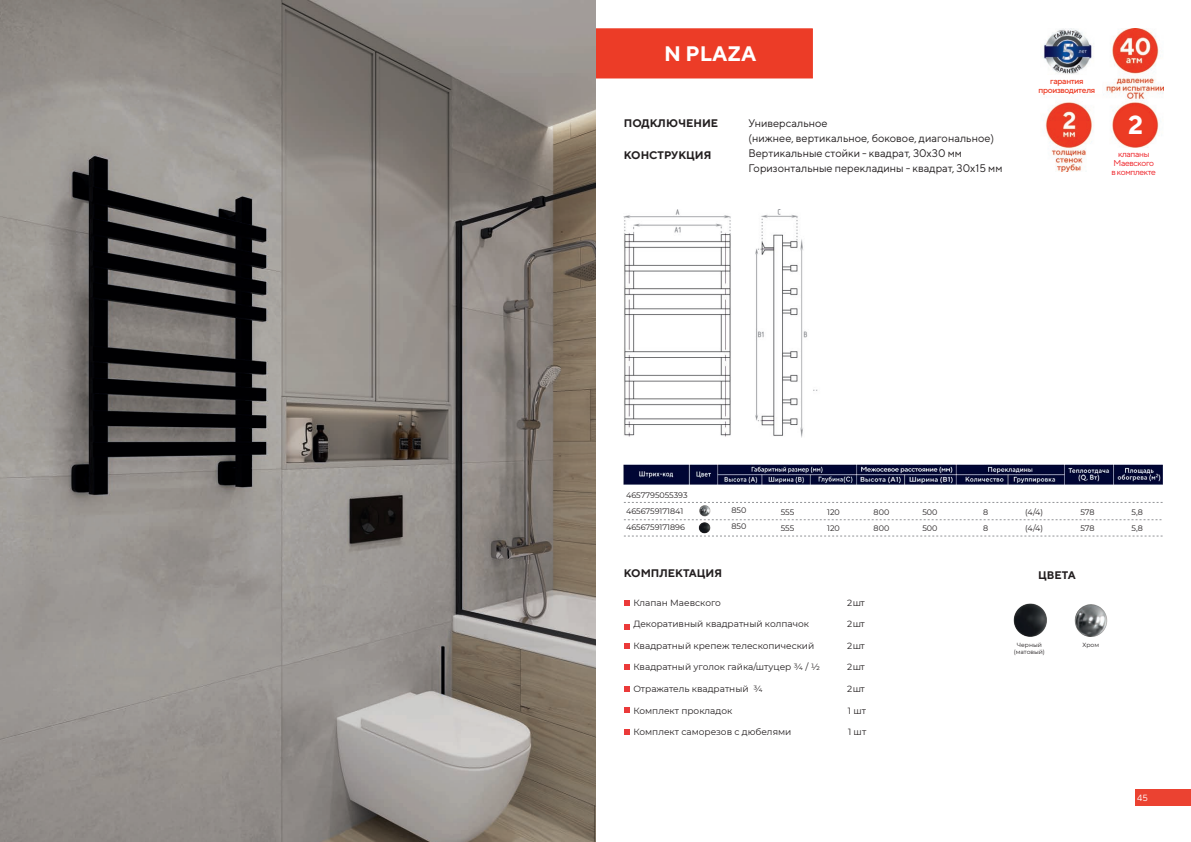
<style>
.page{position:relative;width:1191px;height:842px;background:#fff}
.page>*{position:absolute;margin:0;border:0;box-sizing:border-box;transform-origin:0 0}
.t1{font:700 26px "TT Norms";color:#fff}
.t2{font:700 21px "TT Norms";color:#fff}
.t3{font:11px/15px "TT Norms";color:#231f20}
.t4{font:700 11px "TT Norms";color:#231f20}
.t5{font:9px "Montserrat";color:#231f20}
.t6{font:9px "TT Norms";color:#fff}
.t7{font:8.5px/9px "TT Norms";letter-spacing:-.04em;color:#ee1d23;text-align:center}
.t8{font:500 8.5px/9px "TT Norms";letter-spacing:-.04em;color:#ec3b24;text-align:center}
.t9{font:8px/16px "Montserrat";color:#231f20}
.t10{font:6px/7.2px "Montserrat";color:#231f20;text-align:center}
</style>
<div class="page">
<div style="left:1134px;top:790px;width:57px;height:16px;background:#eb4231"></div>
<div style="left:595px;top:28px;width:218px;height:50px;background:#ec3c27;border:1px solid #ec3c27"></div>
<svg style="left:624px;top:502px;width:538px;height:1px"></svg>
<svg style="left:624px;top:519px;width:537px;height:1px"></svg>
<svg style="left:624px;top:536px;width:538px;height:1px"></svg>
<img style="left:624px;top:210px;width:194px;height:228px">
<img style="left:699px;top:505px;width:12px;height:12px">
<img style="left:698px;top:522px;width:12px;height:14px">
<img style="left:1013px;top:603px;width:34px;height:34px">
<img style="left:1074px;top:604px;width:34px;height:33px">
<img style="left:1043px;top:29px;width:120px;height:142px">
<img style="left:623px;top:465px;width:539px;height:19px">
<img style="left:0;top:0;width:595px;height:842px">
<svg style="left:624px;top:600px;width:5px;height:5px"></svg>
<svg style="left:624px;top:624px;width:5px;height:5px"></svg>
<svg style="left:624px;top:643px;width:5px;height:6px"></svg>
<svg style="left:624px;top:664px;width:5px;height:5px"></svg>
<svg style="left:624px;top:687px;width:5px;height:5px"></svg>
<svg style="left:624px;top:708px;width:5px;height:5px"></svg>
<svg style="left:624px;top:729px;width:5px;height:6px"></svg>
<div style="left:1099px;top:149px;width:69px;height:28px;background:#fff"></div>
<div style="left:1115px;top:106px;width:38px;height:39px;background:#ec3b24;border-radius:50%"></div>
<div style="left:1032px;top:76px;width:69px;height:18px;background:#fff"></div>
<h2 class="t2" style="left:664px;top:40px;width:94px">N PLAZA</h2>
<p class="t4" style="left:624px;top:116px;width:96px">ПОДКЛЮЧЕНИЕ</p>
<p class="t4" style="left:624px;top:148px;width:89px">КОНСТРУКЦИЯ</p>
<p class="t3" style="left:748px;top:116px;width:255px">Универсальное<br>(нижнее, вертикальное, боковое, диагональное)<br>Вертикальные стойки - квадрат, 30х30 мм Горизонтальные перекладины - квадрат, 30х15 мм</p>
<p class="t8" style="left:1038px;top:76px;width:58px">гарантия производителя</p>
<h1 class="t1" style="left:1128px;top:108px;width:17px">2</h1>
<p class="t7" style="left:1111px;top:149px;width:46px">клапаны<br>Маевского в комплекте</p>
<p class="t9" style="left:626px;top:487px;width:63px">4657795055393<br>4656759171841<br>4656759171896</p>
<p class="t9" style="left:731px;top:502px;width:16px">850<br>850</p>
<p class="t9" style="left:780px;top:504px;width:15px">555<br>555</p>
<p class="t9" style="left:827px;top:504px;width:14px">120<br>120</p>
<p class="t9" style="left:873px;top:504px;width:17px">800<br>800</p>
<p class="t9" style="left:922px;top:504px;width:17px">500<br>500</p>
<p class="t9" style="left:983px;top:504px;width:7px">8<br>8</p>
<p class="t9" style="left:1025px;top:504px;width:20px">(4/4) (4/4)</p>
<p class="t9" style="left:1080px;top:504px;width:16px">578<br>578</p>
<p class="t9" style="left:1131px;top:504px;width:13px">5,8<br>5,8</p>
<p class="t4" style="left:624px;top:566px;width:100px">КОМПЛЕКТАЦИЯ</p>
<p class="t4" style="left:1038px;top:568px;width:39px">ЦВЕТА</p>
<p class="t5" style="left:847px;top:596px;width:19px">2 шт</p>
<p class="t5" style="left:847px;top:617px;width:19px">2 шт</p>
<p class="t5" style="left:847px;top:640px;width:19px">2 шт</p>
<p class="t5" style="left:847px;top:661px;width:19px">2 шт</p>
<p class="t5" style="left:847px;top:682px;width:19px">2 шт</p>
<p class="t5" style="left:633px;top:596px;width:89px">Клапан Маевского</p>
<p class="t5" style="left:633px;top:618px;width:177px">Декоративный квадратный колпачок</p>
<p class="t5" style="left:633px;top:639px;width:182px">Квадратный крепеж телескопический</p>
<p class="t5" style="left:633px;top:661px;width:188px">Квадратный уголок гайка/штуцер ¾ / ½</p>
<p class="t5" style="left:633px;top:682px;width:131px">Отражатель квадратный ¾</p>
<p class="t5" style="left:633px;top:704px;width:100px">Комплект прокладок</p>
<p class="t5" style="left:848px;top:704px;width:20px">1 шт</p>
<p class="t5" style="left:633px;top:726px;width:159px">Комплект саморезов с дюбелями</p>
<p class="t5" style="left:848px;top:726px;width:20px">1 шт</p>
<p class="t10" style="left:1013px;top:641px;width:33px">Черный (матовый)</p>
<p class="t10" style="left:1082px;top:641px;width:18px">Хром</p>
<p class="t6" style="left:1137px;top:793px;width:12px">45</p>
</div>
